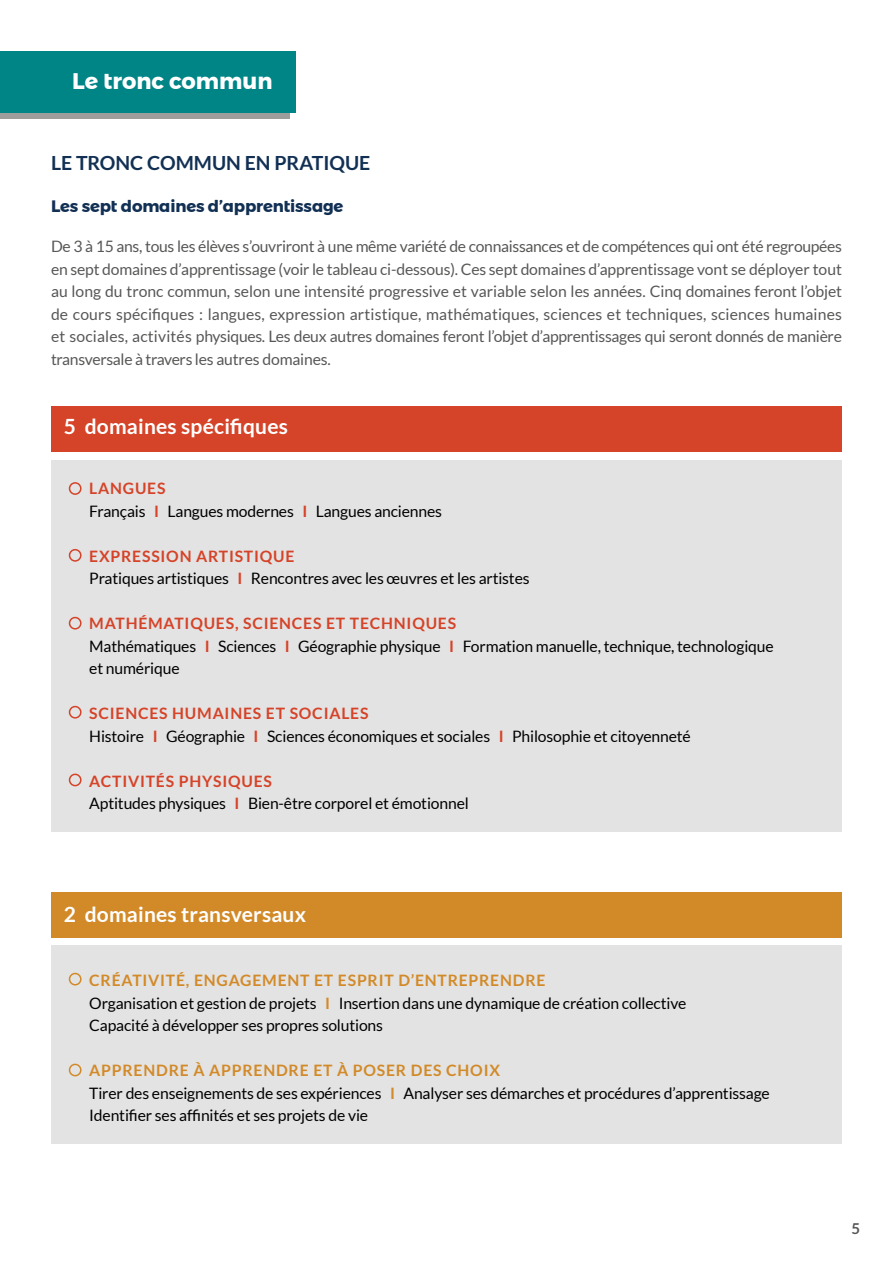
<style>
.page{position:relative;width:893px;height:1263px;background:#fff}
.page>*{position:absolute;margin:0;border:0;box-sizing:border-box;transform-origin:0 0}
.t1{font:700 22.5px "Montserrat Alternates";color:#fff}
.t2{font:700 21px "Lato";letter-spacing:.01em;color:#fff}
.t3{font:700 19.5px "Lato";color:#123054}
.t4{font:700 16.5px "Montserrat Alternates";letter-spacing:-.01em;color:#123054}
.t5{font:15.75px/22.5px "Lato";letter-spacing:-.01em;color:#000}
.t6{font:15.75px/22.5px "Lato";letter-spacing:-.02em;color:#575756;text-align:justify}
.t7{font:700 15px "Lato";color:#575756}
.s1{font-weight:700;color:#d54328}
.s2{font-weight:700;color:#d28a29}
</style>
<div class="page">
<div style="left:51px;top:406px;width:791px;height:46px;background:#d54328"></div>
<div style="left:51px;top:945px;width:791px;height:199px;background:#e3e3e3"></div>
<div style="left:0;top:52px;width:289px;height:67px;background:#9d9d9c"></div>
<div style="left:0;top:51px;width:296px;height:62px;background:#008587"></div>
<div style="left:51px;top:893px;width:791px;height:45px;background:#d28a29"></div>
<div style="left:51px;top:460px;width:791px;height:371px;background:#e3e3e3"></div>
<div style="left:69px;top:482px;width:13px;height:13px;border:2px solid #d54328;border-radius:50%"></div>
<div style="left:69px;top:549px;width:13px;height:13px;border:2px solid #d54328;border-radius:50%"></div>
<div style="left:69px;top:617px;width:13px;height:12px;border:2px solid #d54328;border-radius:50%"></div>
<div style="left:69px;top:706px;width:13px;height:12px;border:2px solid #d54328;border-radius:50%"></div>
<div style="left:69px;top:774px;width:13px;height:12px;border:2px solid #d54328;border-radius:50%"></div>
<div style="left:69px;top:973px;width:13px;height:12px;border:2px solid #d28a29;border-radius:50%"></div>
<div style="left:69px;top:1064px;width:13px;height:12px;border:2px solid #d28a29;border-radius:50%"></div>
<h1 class="t1" style="left:72px;top:63px;width:202px">Le tronc commun</h1>
<p class="t3" style="left:51px;top:151px;width:321px">LE TRONC COMMUN EN PRATIQUE</p>
<p class="t4" style="left:51px;top:192px;width:294px">Les sept domaines d’apprentissage</p>
<p class="t6" style="left:51px;top:235px;width:792px">De 3 à 15 ans, tous les élèves s’ouvriront à une même variété de connaissances et de compétences qui ont été regroupées en sept domaines d’apprentissage (voir le tableau ci-dessous). Ces sept domaines d’apprentissage vont se déployer tout au long du tronc commun, selon une intensité progressive et variable selon les années. Cinq domaines feront l’objet de cours spécifiques : langues, expression artistique, mathématiques, sciences et techniques, sciences humaines et sociales, activités physiques. Les deux autres domaines feront l’objet d’apprentissages qui seront donnés de manière transversale à travers les autres domaines.</p>
<h2 class="t2" style="left:64px;top:415px;width:226px">5 domaines spécifiques</h2>
<p class="t5" style="left:89px;top:477px;width:354px"><span class="s1">LANGUES<br></span>Français <span class="s1">I</span> Langues modernes <span class="s1">I</span> Langues anciennes</p>
<p class="t5" style="left:89px;top:545px;width:442px"><span class="s1">EXPRESSION ARTISTIQUE<br></span>Pratiques artistiques <span class="s1">I</span> Rencontres avec les œuvres et les artistes</p>
<p class="t5" style="left:89px;top:612px;width:686px"><span class="s1">MATHÉMATIQUES, SCIENCES ET TECHNIQUES<br></span>Mathématiques <span class="s1">I</span> Sciences <span class="s1">I</span> Géographie physique <span class="s1">I</span> Formation manuelle, technique, technologique et numérique</p>
<p class="t5" style="left:89px;top:702px;width:603px"><span class="s1">SCIENCES HUMAINES ET SOCIALES<br></span>Histoire <span class="s1">I</span> Géographie <span class="s1">I</span> Sciences économiques et sociales <span class="s1">I</span> Philosophie et citoyenneté</p>
<p class="t5" style="left:89px;top:770px;width:381px"><span class="s1">ACTIVITÉS PHYSIQUES<br></span>Aptitudes physiques <span class="s1">I</span> Bien-être corporel et émotionnel</p>
<h2 class="t2" style="left:64px;top:902px;width:244px">2 domaines transversaux</h2>
<p class="t5" style="left:89px;top:969px;width:598px"><span class="s2">CRÉATIVITÉ, ENGAGEMENT ET ESPRIT D’ENTREPRENDRE<br></span>Organisation et gestion de projets <span class="s2">I</span> Insertion dans une dynamique de création collective<br>Capacité à développer ses propres solutions</p>
<p class="t5" style="left:89px;top:1059px;width:682px"><span class="s2">APPRENDRE À APPRENDRE ET À POSER DES CHOIX<br></span>Tirer des enseignements de ses expériences <span class="s2">I</span> Analyser ses démarches et procédures d’apprentissage<br>Identifier ses affinités et ses projets de vie</p>
<p class="t7" style="left:851px;top:1219px;width:10px">5</p>
</div>
